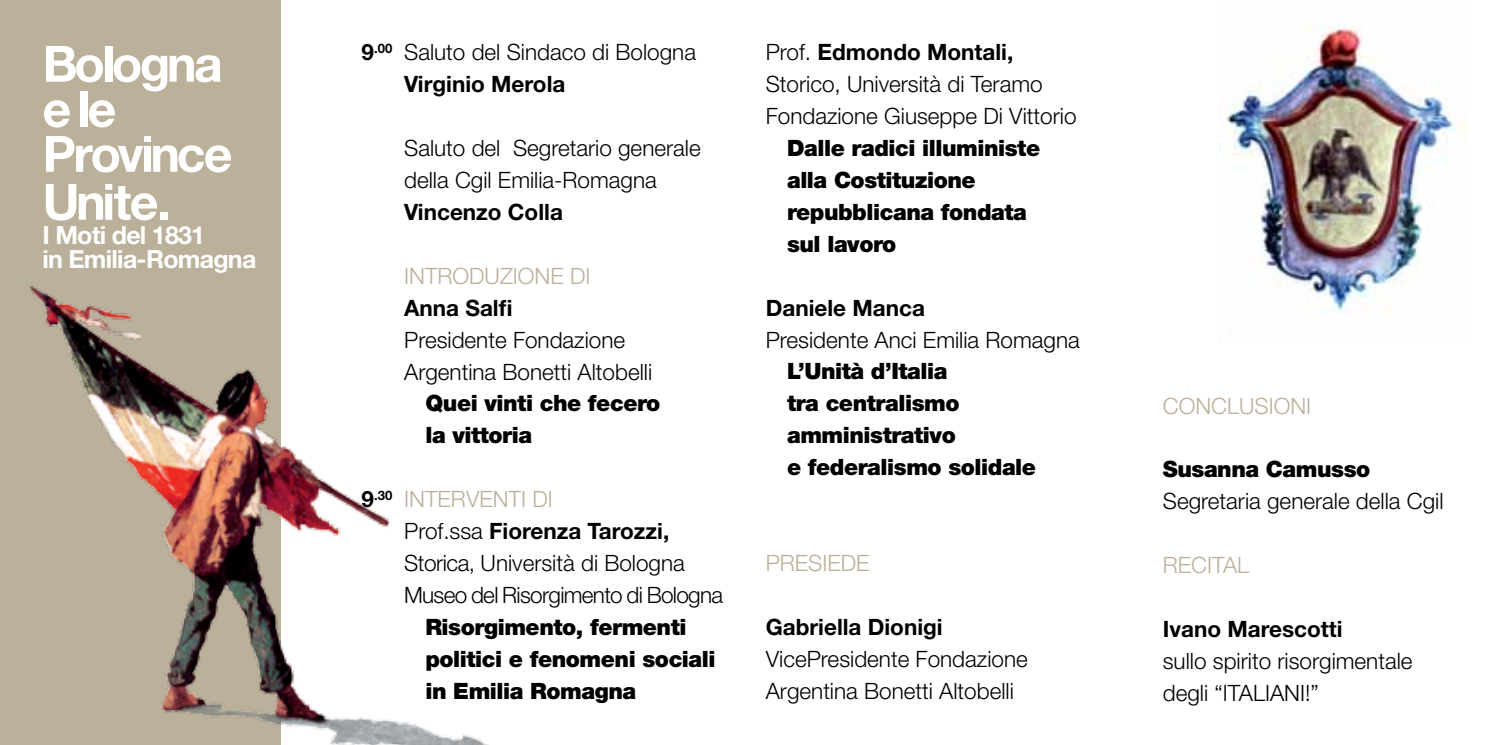
<style>
.page{position:relative;width:1489px;height:745px;background:#fff}
.page>*{position:absolute;margin:0;border:0;box-sizing:border-box;transform-origin:0 0}
.t1{font:700 50px/46px "Helvetica Neue";letter-spacing:-.05em;color:#fff}
.t2{font:700 25px/24px "Helvetica Neue";letter-spacing:-.03em;color:#fff}
.t3{font:300 22.5px/32px "Helvetica Neue";color:#000}
.t4{font:900 22.5px/32px "Helvetica Neue";letter-spacing:-.02em;color:#000}
.t5{font:300 22.5px/32px "Helvetica Neue";letter-spacing:-.02em;color:#000}
.t6{font:700 22.5px "Helvetica Neue";color:#000}
.t7{font:300 22.5px "Helvetica Neue";color:#bbb09a}
.t8{font:700 13px "Helvetica Neue";color:#000}
.s1{font-size:22.5px}
.s2{color:#bbb09a}
.s3{font-weight:700}
</style>
<div class="page">
<img style="left:1226px;top:26px;width:240px;height:288px">
<div style="left:0;top:0;width:280px;height:744px;background:#bbb09a"></div>
<img style="left:28px;top:283px;width:456px;height:461px">
<h1 class="t1" style="left:43px;top:40px;width:191px">Bologna e le<br>Province<br>Unite.</h1>
<p class="t2" style="left:43px;top:222px;width:215px">I Moti del 1831<br>in Emilia-Romagna</p>
<p class="t8" style="left:361px;top:40px;width:32px"><span class="s1">9</span>.00</p>
<p class="t3" style="left:404px;top:36px;width:293px">Saluto del Sindaco di Bologna</p>
<p class="t6" style="left:404px;top:70px;width:163px">Virginio Merola</p>
<p class="t3" style="left:404px;top:131px;width:298px">Saluto del Segretario generale della Cgil Emilia-Romagna</p>
<p class="t6" style="left:404px;top:198px;width:160px">Vincenzo Colla</p>
<p class="t7" style="left:404px;top:262px;width:188px">introduzione di</p>
<p class="t6" style="left:404px;top:293px;width:110px">Anna Salfi</p>
<p class="t3" style="left:404px;top:323px;width:249px">Presidente Fondazione<br>Argentina Bonetti Altobelli</p>
<p class="t4" style="left:425px;top:387px;width:236px">Quei vinti che fecero la vittoria</p>
<p class="t8" style="left:361px;top:486px;width:32px"><span class="s1">9</span>.30</p>
<p class="t5" style="left:404px;top:482px;width:320px"><span class="s2">interventi di<br></span>Prof.ssa <span class="s3">Fiorenza Tarozzi,<br></span>Storica, Università di Bologna<br>Museo del Risorgimento di Bologna</p>
<p class="t4" style="left:425px;top:610px;width:292px">Risorgimento, fermenti politici e fenomeni sociali in Emilia Romagna</p>
<p class="t3" style="left:765px;top:36px;width:312px">Prof. <span class="s3">Edmondo Montali,<br></span>Storico, Università di Teramo<br>Fondazione Giuseppe Di Vittorio</p>
<p class="t4" style="left:787px;top:132px;width:255px">Dalle radici illuministe alla Costituzione repubblicana fondata sul lavoro</p>
<p class="t6" style="left:765px;top:293px;width:161px">Daniele Manca</p>
<p class="t3" style="left:765px;top:323px;width:315px">Presidente Anci Emilia Romagna</p>
<p class="t4" style="left:787px;top:355px;width:250px">L’Unità d’Italia<br>tra centralismo amministrativo<br>e federalismo solidale</p>
<p class="t7" style="left:765px;top:549px;width:105px">PRESIEDE</p>
<p class="t6" style="left:765px;top:612px;width:178px">Gabriella Dionigi</p>
<p class="t3" style="left:765px;top:642px;width:263px">VicePresidente Fondazione<br>Argentina Bonetti Altobelli</p>
<p class="t7" style="left:1162px;top:391px;width:117px">CONCLUSIONI</p>
<p class="t4" style="left:1162px;top:453px;width:209px">Susanna Camusso</p>
<p class="t3" style="left:1162px;top:484px;width:282px">Segretaria generale della Cgil</p>
<p class="t7" style="left:1162px;top:551px;width:88px">RECITAL</p>
<p class="t6" style="left:1162px;top:614px;width:181px">Ivano Marescotti</p>
<p class="t3" style="left:1162px;top:644px;width:251px">sullo spirito risorgimentale degli “ITALIANI !”</p>
</div>
